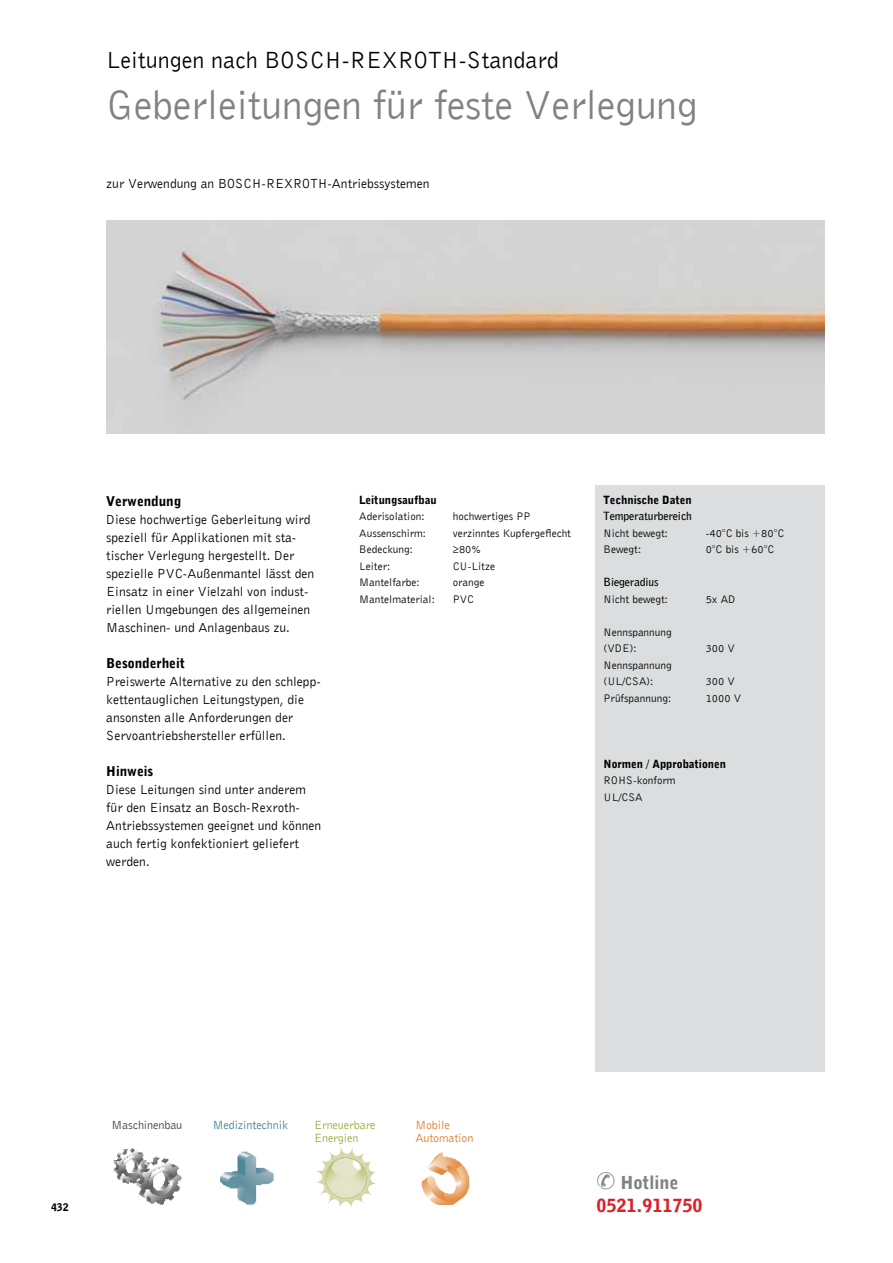
<style>
.page{position:relative;width:893px;height:1263px;background:#fff}
.page>*{position:absolute;margin:0;border:0;box-sizing:border-box;transform-origin:0 0}
.t1{font:42px "Bell Gothic BT Roman";letter-spacing:-.01em;color:#808285}
.t2{font:24px "Bell Gothic BT Roman";color:#000}
.t3{font:18px/22.5px "Bell Gothic BT Black";color:#da2128}
.t4{font:13.5px/18px "Bell Gothic BT Roman";color:#000}
.t5{font:13.5px "Bell Gothic BT Black";color:#000}
.t6{font:12.15px/12.9px "Bell Gothic BT Roman";letter-spacing:-.01em;color:#9cab3b}
.t7{font:12.15px/12.9px "Bell Gothic BT Roman";letter-spacing:-.01em;color:#e07e2a}
.t8{font:12.15px "Bell Gothic BT Roman";letter-spacing:-.01em;color:#3c8293}
.t9{font:12.15px "Bell Gothic BT Roman";letter-spacing:-.01em;color:#414345}
.t10{font:11.25px/16.5px "Bell Gothic BT Roman";color:#000}
.t11{font:11.25px "Bell Gothic BT Black";color:#000}
.t12{font:11.25px "Bell Gothic BT Bold";color:#000}
.t13{font:10.5px "Bell Gothic BT Black";color:#000}
.s1{color:#808285}
</style>
<div class="page">
<img style="left:113px;top:1148px;width:69px;height:57px">
<img style="left:220px;top:1151px;width:54px;height:54px">
<img style="left:317px;top:1147px;width:59px;height:60px">
<img style="left:421px;top:1152px;width:49px;height:53px">
<img style="left:106px;top:221px;width:719px;height:212px">
<div style="left:595px;top:485px;width:230px;height:586px;background:#dcddde"></div>
<h2 class="t2" style="left:106px;top:45px;width:454px">Leitungen nach BOSCH-REXROTH-Standard</h2>
<h1 class="t1" style="left:106px;top:79px;width:593px">Geberleitungen für feste Verlegung</h1>
<p class="t4" style="left:106px;top:174px;width:325px">zur Verwendung an BOSCH-REXROTH-Antriebssystemen</p>
<p class="t5" style="left:106px;top:492px;width:77px">Verwendung</p>
<p class="t4" style="left:106px;top:510px;width:209px">Diese hochwertige Geberleitung wird speziell für Applikationen mit sta&shy;tischer Verlegung hergestellt. Der spezielle PVC-Außenmantel lässt den Einsatz in einer Vielzahl von indust&shy;riellen Umgebungen des allgemeinen Maschinen- und Anlagenbaus zu.</p>
<p class="t5" style="left:106px;top:654px;width:80px">Besonderheit</p>
<p class="t4" style="left:106px;top:672px;width:216px">Preiswerte Alternative zu den schlepp&shy;kettentauglichen Leitungstypen, die ansonsten alle Anforderungen der Servoantriebshersteller erfüllen.</p>
<p class="t5" style="left:106px;top:762px;width:49px">Hinweis</p>
<p class="t4" style="left:106px;top:780px;width:217px">Diese Leitungen sind unter anderem für den Einsatz an Bosch-Rexroth-<br>Antriebssystemen geeignet und können auch fertig konfektioniert geliefert werden.</p>
<p class="t11" style="left:359px;top:493px;width:79px">Leitungsaufbau</p>
<p class="t10" style="left:359px;top:508px;width:67px">Aderisolation:</p>
<p class="t10" style="left:453px;top:508px;width:79px">hochwertiges PP</p>
<p class="t10" style="left:359px;top:525px;width:68px">Aussenschirm:</p>
<p class="t10" style="left:453px;top:525px;width:120px">verzinntes Kupfergeflecht</p>
<p class="t10" style="left:359px;top:541px;width:55px">Bedeckung:</p>
<p class="t10" style="left:453px;top:541px;width:30px">≥80%</p>
<p class="t10" style="left:359px;top:558px;width:33px">Leiter:</p>
<p class="t10" style="left:453px;top:558px;width:44px">CU-Litze</p>
<p class="t10" style="left:359px;top:574px;width:62px">Mantelfarbe:</p>
<p class="t10" style="left:453px;top:574px;width:33px">orange</p>
<p class="t10" style="left:359px;top:591px;width:77px">Mantelmaterial:</p>
<p class="t10" style="left:453px;top:591px;width:23px">PVC</p>
<p class="t11" style="left:604px;top:493px;width:89px">Technische Daten</p>
<p class="t12" style="left:604px;top:509px;width:89px">Temperaturbereich</p>
<p class="t10" style="left:604px;top:525px;width:66px">Nicht bewegt:</p>
<p class="t10" style="left:706px;top:525px;width:80px">-40°C bis +80°C</p>
<p class="t10" style="left:604px;top:541px;width:39px">Bewegt:</p>
<p class="t10" style="left:706px;top:541px;width:70px">0°C bis +60°C</p>
<p class="t12" style="left:604px;top:575px;width:57px">Biegeradius</p>
<p class="t10" style="left:604px;top:591px;width:66px">Nicht bewegt:</p>
<p class="t10" style="left:706px;top:591px;width:31px">5x AD</p>
<p class="t10" style="left:604px;top:624px;width:70px">Nennspannung (VDE):</p>
<p class="t10" style="left:706px;top:640px;width:31px">300 V</p>
<p class="t10" style="left:604px;top:657px;width:70px">Nennspannung (UL/CSA):</p>
<p class="t10" style="left:706px;top:673px;width:31px">300 V</p>
<p class="t10" style="left:604px;top:690px;width:69px">Prüfspannung:</p>
<p class="t10" style="left:706px;top:690px;width:37px">1000 V</p>
<p class="t11" style="left:604px;top:757px;width:124px">Normen / Approbationen</p>
<p class="t10" style="left:604px;top:772px;width:74px">ROHS-konform<br>UL/CSA</p>
<p class="t13" style="left:51px;top:1201px;width:19px">432</p>
<p class="t9" style="left:111px;top:1117px;width:72px">Maschinenbau</p>
<p class="t8" style="left:213px;top:1117px;width:77px">Medizintechnik</p>
<p class="t6" style="left:314px;top:1118px;width:63px">Erneuerbare<br>Energien</p>
<p class="t7" style="left:415px;top:1118px;width:59px">Mobile<br>Automation</p>
<h3 class="t3" style="left:596px;top:1171px;width:108px"><span class="s1">✆ Hotline<br></span>0521.911750</h3>
</div>
